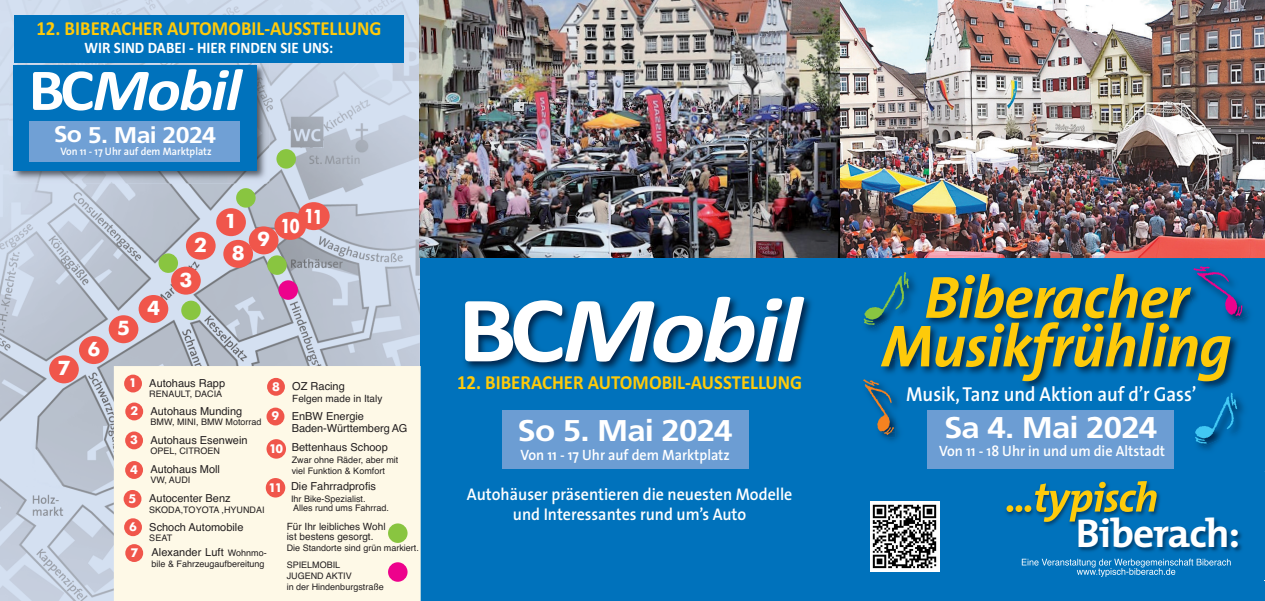
<style>
.page{position:relative;width:1265px;height:601px;background:#fff}
.page>*{position:absolute;margin:0;border:0;box-sizing:border-box;transform-origin:0 0}
.t1{font:italic 700 95px "Calibri";letter-spacing:-.035em;color:#fff;scale:1.1 1}
.t2{font:italic 700 60px "Calibri";letter-spacing:-.025em;color:#fff;scale:1.07 1}
.t3{font:italic 700 59.8px/48.6px "The Sans";letter-spacing:-.015em;color:#feca0a;text-align:center}
.t4{font:700 40.3px "The Mix";letter-spacing:-.025em;color:#fff}
.t5{font:700 30px "Frutiger";letter-spacing:-.025em;color:#fff;scale:1.1 1}
.t6{font:700 22.7px "Frutiger";letter-spacing:-.025em;color:#fff;scale:1.1 1}
.t7{font:600 20.3px "The Sans";color:#fff;scale:.92 1}
.t8{font:700 20px "Calibri";color:#feca0a;scale:.94 1}
.t9{font:700 20px "Futura BT";color:#fff}
.t10{font:700 20px "Futura BT";color:#fff;scale:.83 1}
.t11{font:600 17px/20px "The Sans";color:#fff;text-align:center;scale:.94 1}
.t12{font:700 16px "Calibri";color:#fff;scale:.94 1}
.t13{font:600 15px "The Sans";color:#fff;scale:.94 1}
.t14{font:700 12.3px "Futura BT";color:#fff}
.t15{font:11px/12px "Helvetica";color:#231f20}
.t16{font:600 10.9px "The Sans";color:#fff;scale:.94 1}
.t17{font:10px/10px "Helvetica";color:#231f20}
.t18{font:9px/11px "Helvetica";color:#231f20}
.s1{font-style:normal}
.s2{font-family:"Futura BT";font-weight:700;font-size:12.3px;color:#fff}
.s3{font-size:9px}
</style>
<div class="page">
<div style="left:417px;top:0;width:847px;height:601px;background:#0072bc"></div>
<img style="left:997px;top:467px;width:177px;height:2px">
<img style="left:1021px;top:471px;width:244px;height:109px">
<img style="left:1021px;top:559px;width:54px;height:7px">
<img style="left:1076px;top:568px;width:69px;height:9px">
<img style="left:1006px;top:481px;width:150px;height:41px">
<img style="left:839px;top:0;width:425px;height:256px">
<img style="left:1200px;top:242px;width:40px;height:10px">
<img style="left:1186px;top:252px;width:62px;height:4px">
<img style="left:1264px;top:256px;width:1px;height:203px">
<img style="left:1241px;top:256px;width:23px;height:2px">
<img style="left:895px;top:258px;width:343px;height:131px">
<img style="left:839px;top:256px;width:355px;height:2px">
<img style="left:1178px;top:258px;width:86px;height:88px">
<img style="left:1194px;top:256px;width:16px;height:2px">
<img style="left:1186px;top:258px;width:62px;height:72px">
<svg style="left:1210px;top:256px;width:31px;height:2px"></svg>
<img style="left:886px;top:258px;width:58px;height:77px">
<img style="left:886px;top:264px;width:39px;height:53px">
<img style="left:884px;top:356px;width:47px;height:85px">
<img style="left:879px;top:377px;width:19px;height:61px">
<svg style="left:1264px;top:420px;width:1px;height:17px"></svg>
<img style="left:1165px;top:375px;width:73px;height:84px">
<img style="left:1174px;top:386px;width:70px;height:62px">
<img style="left:420px;top:297px;width:391px;height:135px">
<img style="left:863px;top:275px;width:32px;height:57px">
<img style="left:882px;top:367px;width:13px;height:8px">
<img style="left:863px;top:375px;width:32px;height:57px">
<img style="left:880px;top:326px;width:15px;height:41px">
<img style="left:0;top:0;width:420px;height:601px">
<div style="left:216px;top:208px;width:30px;height:28px;background:#f0564b;border-radius:50%"></div>
<div style="left:186px;top:232px;width:30px;height:28px;background:#f0564b;border-radius:50%"></div>
<div style="left:109px;top:315px;width:29px;height:28px;background:#f0564b;border-radius:50%"></div>
<div style="left:138px;top:295px;width:30px;height:28px;background:#f0564b;border-radius:50%"></div>
<div style="left:171px;top:267px;width:30px;height:28px;background:#f0564b;border-radius:50%"></div>
<div style="left:79px;top:336px;width:30px;height:28px;background:#f0564b;border-radius:50%"></div>
<div style="left:49px;top:355px;width:30px;height:28px;background:#f0564b;border-radius:50%"></div>
<div style="left:223px;top:240px;width:30px;height:28px;background:#f0564b;border-radius:50%"></div>
<div style="left:249px;top:226px;width:29px;height:28px;background:#f0564b;border-radius:50%"></div>
<div style="left:274px;top:212px;width:32px;height:28px;background:#f0564b;border-radius:50%"></div>
<div style="left:298px;top:202px;width:31px;height:28px;background:#f0564b;border-radius:50%"></div>
<div style="left:236px;top:188px;width:19px;height:20px;background:#89c540;border-radius:50%"></div>
<div style="left:276px;top:149px;width:20px;height:20px;background:#89c540;border-radius:50%"></div>
<div style="left:158px;top:253px;width:20px;height:20px;background:#89c540;border-radius:50%"></div>
<div style="left:181px;top:301px;width:20px;height:19px;background:#89c540;border-radius:50%"></div>
<div style="left:267px;top:255px;width:20px;height:20px;background:#89c540;border-radius:50%"></div>
<div style="left:278px;top:280px;width:20px;height:20px;background:#ed028c;border-radius:50%"></div>
<div style="left:14px;top:15px;width:390px;height:47px;background:#0072bc"></div>
<img style="left:420px;top:0;width:419px;height:258px">
<div style="left:927px;top:410px;width:246px;height:58px;background:#6c9dd3"></div>
<img style="left:9px;top:60px;width:260px;height:123px">
<img style="left:14px;top:60px;width:255px;height:2px">
<div style="left:13px;top:65px;width:243px;height:106px;background:#0072bc"></div>
<div style="left:30px;top:122px;width:210px;height:40px;background:#70a0d5"></div>
<div style="left:114px;top:366px;width:306px;height:235px;background:#fef9e7"></div>
<div style="left:124px;top:375px;width:18px;height:17px;background:#f0564b;border-radius:50%"></div>
<div style="left:125px;top:403px;width:18px;height:17px;background:#f0564b;border-radius:50%"></div>
<div style="left:125px;top:431px;width:18px;height:18px;background:#f0564b;border-radius:50%"></div>
<div style="left:125px;top:461px;width:18px;height:18px;background:#f0564b;border-radius:50%"></div>
<div style="left:124px;top:490px;width:17px;height:18px;background:#f0564b;border-radius:50%"></div>
<div style="left:124px;top:518px;width:18px;height:18px;background:#f0564b;border-radius:50%"></div>
<div style="left:125px;top:544px;width:18px;height:18px;background:#f0564b;border-radius:50%"></div>
<div style="left:267px;top:378px;width:18px;height:18px;background:#f0564b;border-radius:50%"></div>
<div style="left:266px;top:408px;width:18px;height:17px;background:#f0564b;border-radius:50%"></div>
<div style="left:266px;top:439px;width:20px;height:20px;background:#f0564b;border-radius:50%"></div>
<div style="left:266px;top:478px;width:19px;height:19px;background:#f0564b;border-radius:50%"></div>
<div style="left:388px;top:523px;width:19px;height:20px;background:#89c540;border-radius:50%"></div>
<div style="left:502px;top:410px;width:246px;height:58px;background:#6c9dd3"></div>
<div style="left:388px;top:562px;width:19px;height:20px;background:#ed028c;border-radius:50%"></div>
<img style="left:870px;top:502px;width:69px;height:69px">
<h3 class="t8" style="left:36px;top:16px;width:368px">12. BIBERACHER AUTOMOBIL‐AUSSTELLUNG</h3>
<h3 class="t12" style="left:85px;top:38px;width:266px">WIR SIND DABEI ‐ HIER FINDEN SIE UNS:</h3>
<h2 class="t2" style="left:29px;top:54px;width:200px"><span class="s1">BC</span>Mobil</h2>
<h3 class="t6" style="left:54px;top:125px;width:149px">So 5. Mai 2024</h3>
<p class="t16" style="left:60px;top:147px;width:162px">Von 11 - 17 Uhr auf dem Marktplatz</p>
<h3 class="t9" style="left:58px;top:360px;width:14px">7</h3>
<h3 class="t9" style="left:87px;top:341px;width:15px">6</h3>
<h3 class="t9" style="left:147px;top:300px;width:15px">4</h3>
<h3 class="t9" style="left:194px;top:236px;width:15px">2</h3>
<h3 class="t9" style="left:179px;top:271px;width:15px">3</h3>
<h3 class="t9" style="left:224px;top:213px;width:15px">1</h3>
<h3 class="t9" style="left:232px;top:245px;width:15px">8</h3>
<h3 class="t9" style="left:257px;top:231px;width:15px">9</h3>
<h3 class="t10" style="left:304px;top:208px;width:25px">11</h3>
<h3 class="t10" style="left:280px;top:218px;width:25px">10</h3>
<p class="t15" style="left:129px;top:378px;width:97px"><span class="s2">1</span> Autohaus Rapp</p>
<p class="t18" style="left:149px;top:389px;width:74px">RENAULT, DACIA</p>
<h3 class="t14" style="left:130px;top:406px;width:9px">2</h3>
<h3 class="t14" style="left:130px;top:435px;width:9px">3</h3>
<p class="t15" style="left:272px;top:381px;width:74px"><span class="s2">8</span> OZ Racing</p>
<p class="t17" style="left:292px;top:395px;width:92px">Felgen made in Italy</p>
<p class="t15" style="left:292px;top:411px;width:117px;text-indent:-20px"><span class="s2">9</span> EnBW Energie<br>Baden-Württemberg AG</p>
<p class="t15" style="left:269px;top:443px;width:120px"><span class="s2">10</span> Bettenhaus Schoop</p>
<p class="t18" style="left:292px;top:456px;width:108px">Zwar ohne Räder, aber mit viel Funktion &amp; Komfort</p>
<p class="t15" style="left:268px;top:481px;width:109px"><span class="s2">11</span> Die Fahrradprofis</p>
<p class="t18" style="left:291px;top:495px;width:100px;line-height:9px">Ihr Bike-Spezialist.<br>Alles rund ums Fahrrad.</p>
<p class="t15" style="left:150px;top:406px;width:93px">Autohaus Munding</p>
<p class="t18" style="left:150px;top:417px;width:113px">BMW, MINI, BMW Motorrad</p>
<p class="t15" style="left:150px;top:435px;width:99px">Autohaus Esenwein</p>
<p class="t18" style="left:150px;top:446px;width:71px">OPEL, CITROEN</p>
<p class="t15" style="left:149px;top:493px;width:83px">Autocenter Benz</p>
<p class="t18" style="left:149px;top:505px;width:117px">SKODA,TOYOTA ,HYUNDAI</p>
<h3 class="t14" style="left:130px;top:464px;width:9px">4</h3>
<h3 class="t14" style="left:129px;top:493px;width:9px">5</h3>
<p class="t15" style="left:150px;top:464px;width:71px">Autohaus Moll</p>
<p class="t18" style="left:150px;top:475px;width:42px">VW, AUDI</p>
<p class="t15" style="left:129px;top:522px;width:116px"><span class="s2">6</span> Schoch Automobile</p>
<p class="t18" style="left:149px;top:533px;width:24px">SEAT</p>
<p class="t15" style="left:130px;top:547px;width:138px"><span class="s2">7</span> Alexander Luft <span class="s3">Wohnmo-</span></p>
<p class="t18" style="left:151px;top:559px;width:115px">bile &amp; Fahrzeugaufbereitung</p>
<p class="t17" style="left:287px;top:522px;width:100px">Für Ihr leibliches Wohl ist bestens gesorgt.</p>
<p class="t18" style="left:287px;top:541px;width:134px;line-height:17px">Die Standorte sind grün markiert.<br>SPIELMOBIL</p>
<p class="t18" style="left:287px;top:572px;width:99px">JUGEND AKTIV<br>in der Hindenburgstraße</p>
<h1 class="t1" style="left:458px;top:273px;width:314px"><span class="s1">BC</span>Mobil</h1>
<h3 class="t8" style="left:457px;top:370px;width:368px">12. BIBERACHER AUTOMOBIL‐AUSSTELLUNG</h3>
<h3 class="t5" style="left:517px;top:419px;width:197px">So 5. Mai 2024</h3>
<h3 class="t13" style="left:520px;top:449px;width:224px">Von 11 - 17 Uhr auf dem Marktplatz</h3>
<h3 class="t11" style="left:467px;top:486px;width:348px">Autohäuser präsentieren die neuesten Modelle und Interessantes rund um’s Auto</h3>
<h3 class="t3" style="left:881px;top:278px;width:351px">Biberacher<br>Musikfrühling</h3>
<h3 class="t7" style="left:906px;top:386px;width:317px">Musik, Tanz und Aktion auf d’r Gass’</h3>
<h3 class="t5" style="left:944px;top:416px;width:195px">Sa 4. Mai 2024</h3>
<h3 class="t13" style="left:939px;top:445px;width:242px">Von 11 - 18 Uhr in und um die Altstadt</h3>
<h3 class="t4" style="left:1075px;top:518px;width:166px">Biberach:</h3>
</div>
